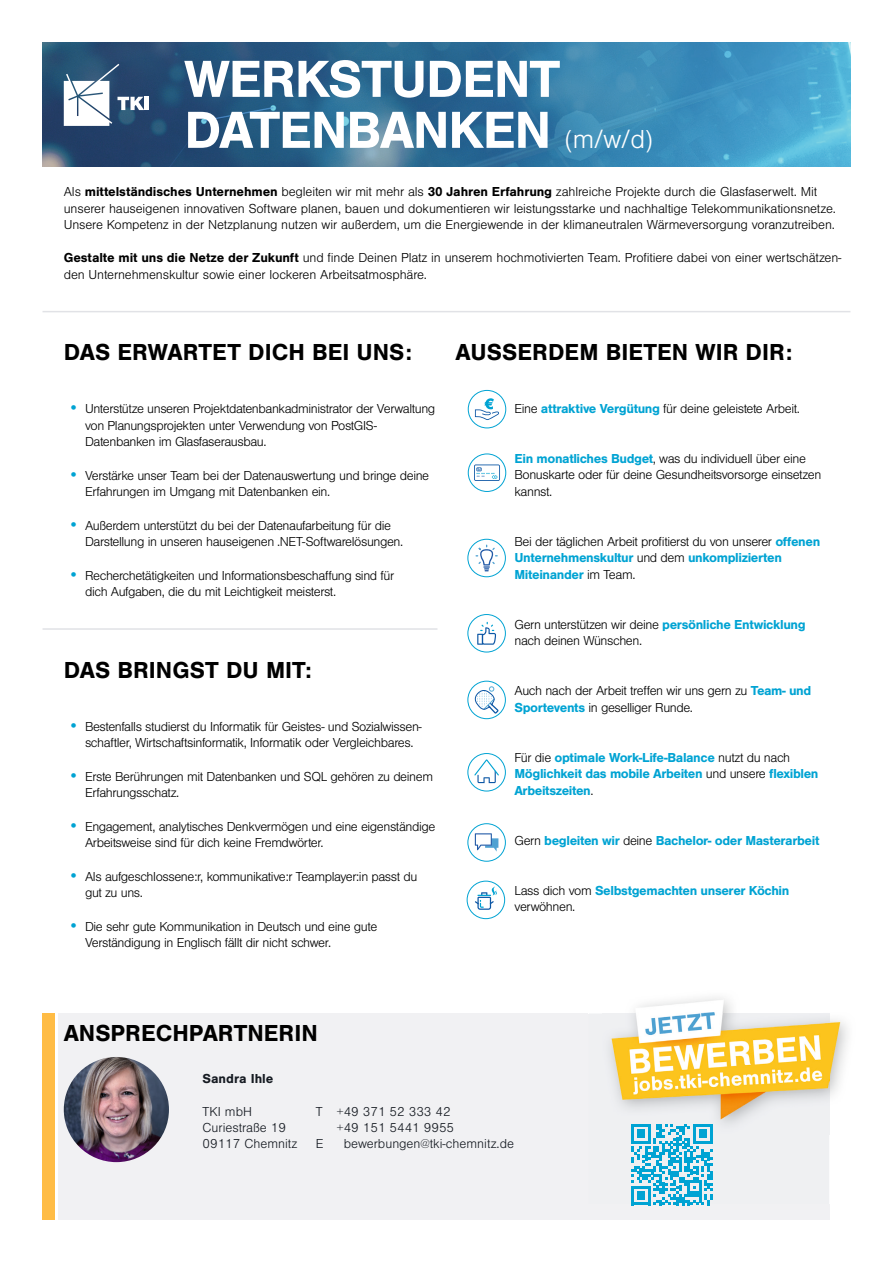
<style>
.page{position:relative;width:893px;height:1263px;background:#fff}
.page>*{position:absolute;margin:0;border:0;box-sizing:border-box;transform-origin:0 0}
.t1{font:700 54px/51px "Nimbus San";letter-spacing:-.025em;color:#fff}
.t2{font:700 24px "Nimbus San";color:#000}
.t3{font:300 13.5px/16.5px "Nimbus San";letter-spacing:-.03em;color:#000}
.t4{font:300 13.5px/16.5px "Nimbus San";letter-spacing:-.01em;color:#000}
.t5{font:700 13.5px/16.5px "Nimbus San";letter-spacing:-.03em;color:#00a3d3}
.t6{font:300 13.5px/16.2px "Nimbus San";color:#161b22}
.t7{font:700 13.5px "Nimbus San";color:#161b22}
.s1{font-weight:300;font-size:27px}
.s2{font-weight:700}
.s3{font-size:16.5px;color:#00a3d3}
.s4{font-weight:700;color:#00a3d3}
.s5{font-weight:300;color:#000}
</style>
<div class="page">
<div style="left:58px;top:1013px;width:771px;height:207px;background:#f1f1f3"></div>
<img style="left:640px;top:997px;width:208px;height:137px">
<img style="left:609px;top:1013px;width:220px;height:121px">
<div style="left:43px;top:1013px;width:12px;height:207px;background:#ffbc45"></div>
<img style="left:43px;top:43px;width:807px;height:123px">
<svg style="left:64px;top:64px;width:80px;height:62px"></svg>
<hr style="left:145px;top:97px;width:4px;height:13px;background:#fff">
<hr style="left:43px;top:311px;width:807px;height:1px;background:#e1e2e6">
<hr style="left:43px;top:628px;width:394px;height:2px;background:#e1e2e6">
<div style="left:467px;top:614px;width:39px;height:38px;border:1px solid #00a3d3;border-radius:50%"></div>
<svg style="left:468px;top:539px;width:37px;height:38px"></svg>
<div style="left:467px;top:539px;width:39px;height:38px;border:1px solid #00a3d3;border-radius:50%"></div>
<svg style="left:475px;top:545px;width:23px;height:26px"></svg>
<svg style="left:468px;top:681px;width:37px;height:38px"></svg>
<div style="left:467px;top:681px;width:39px;height:38px;border:1px solid #00a3d3;border-radius:50%"></div>
<svg style="left:474px;top:686px;width:24px;height:27px"></svg>
<svg style="left:468px;top:753px;width:37px;height:38px"></svg>
<div style="left:467px;top:753px;width:39px;height:38px;border:1px solid #00a3d3;border-radius:50%"></div>
<svg style="left:474px;top:759px;width:25px;height:24px"></svg>
<img style="left:64px;top:1057px;width:105px;height:105px;border-radius:53px">
<div style="left:468px;top:390px;width:38px;height:38px;border:1px solid #00a3d3;border-radius:50%"></div>
<svg style="left:475px;top:398px;width:24px;height:22px"></svg>
<svg style="left:477px;top:622px;width:19px;height:23px"></svg>
<div style="left:467px;top:823px;width:39px;height:38px;border:1px solid #00a3d3;border-radius:50%"></div>
<svg style="left:475px;top:833px;width:23px;height:19px"></svg>
<div style="left:467px;top:881px;width:38px;height:38px;border:1px solid #00a3d3;border-radius:50%"></div>
<svg style="left:475px;top:886px;width:23px;height:24px"></svg>
<svg style="left:631px;top:1124px;width:82px;height:81px"></svg>
<div style="left:468px;top:454px;width:38px;height:38px;border:1px solid #00a3d3;border-radius:50%"></div>
<svg style="left:474px;top:464px;width:26px;height:17px"></svg>
<h1 class="t1" style="left:184px;top:54px;width:470px">WERKSTUDENT<br>DATENBANKEN <span class="s1">(m/w/d)</span></h1>
<p class="t4" style="left:64px;top:184px;width:774px">Als <span class="s2">mittelständisches Unternehmen</span> begleiten wir mit mehr als <span class="s2">30 Jahren Erfahrung</span> zahlreiche Projekte durch die Glasfaserwelt. Mit unserer hauseigenen innovativen Software planen, bauen und dokumentieren wir leistungsstarke und nachhaltige Telekommunikationsnetze.<br>Unsere Kompetenz in der Netzplanung nutzen wir außerdem, um die Energiewende in der klimaneutralen Wärmeversorgung voranzutreiben.</p>
<p class="t4" style="left:64px;top:250px;width:779px"><span class="s2">Gestalte mit uns die Netze der Zukunft</span> und finde Deinen Platz in unserem hochmotivierten Team. Profitiere dabei von einer wertschätzen&shy;den Unternehmenskultur sowie einer lockeren Arbeitsatmosphäre.</p>
<h2 class="t2" style="left:64px;top:339px;width:350px">DAS ERWARTET DICH BEI UNS:</h2>
<p class="t3" style="left:85px;top:401px;width:352px;text-indent:-17px"><span class="s3">•</span> Unterstütze unseren Projektdatenbankadministrator der Verwaltung von Planungsprojekten unter Verwendung von PostGIS-<br>Datenbanken im Glasfaserausbau.</p>
<p class="t3" style="left:85px;top:467px;width:346px;text-indent:-17px"><span class="s3">•</span> Verstärke unser Team bei der Datenauswertung und bringe deine<br>Erfahrungen im Umgang mit Datenbanken ein.</p>
<p class="t3" style="left:85px;top:517px;width:320px;text-indent:-17px"><span class="s3">•</span> Außerdem unterstützt du bei der Datenaufarbeitung für die<br>Darstellung in unseren hauseigenen .NET-Softwarelösungen.</p>
<p class="t3" style="left:85px;top:567px;width:311px;text-indent:-17px"><span class="s3">•</span> Recherchetätigkeiten und Informationsbeschaffung sind für dich Aufgaben, die du mit Leichtigkeit meisterst.</p>
<h2 class="t2" style="left:64px;top:656px;width:250px">DAS BRINGST DU MIT:</h2>
<p class="t3" style="left:85px;top:718px;width:338px;text-indent:-17px"><span class="s3">•</span> Bestenfalls studierst du Informatik für Geistes- und Sozialwissen&shy;schaftler, Wirtschaftsinformatik, Informatik oder Vergleichbares.</p>
<p class="t3" style="left:85px;top:768px;width:349px;text-indent:-17px"><span class="s3">•</span> Erste Berührungen mit Datenbanken und SQL gehören zu deinem<br>Erfahrungsschatz.</p>
<p class="t3" style="left:85px;top:818px;width:352px;text-indent:-17px"><span class="s3">•</span> Engagement, analytisches Denkvermögen und eine eigenständige<br>Arbeitsweise sind für dich keine Fremdwörter.</p>
<p class="t3" style="left:85px;top:868px;width:334px;text-indent:-17px"><span class="s3">•</span> Als aufgeschlossene:r, kommunikative:r Teamplayer:in passt du gut zu uns.</p>
<p class="t3" style="left:85px;top:918px;width:294px;text-indent:-17px"><span class="s3">•</span> Die sehr gute Kommunikation in Deutsch und eine gute<br>Verständigung in Englisch fällt dir nicht schwer.</p>
<h2 class="t2" style="left:455px;top:339px;width:338px">AUSSERDEM BIETEN WIR DIR:</h2>
<p class="t3" style="left:514px;top:400px;width:287px">Eine <span class="s4">attraktive Vergütung</span> für deine geleistete Arbeit.</p>
<p class="t3" style="left:514px;top:451px;width:308px"><span class="s4">Ein monatliches Budget</span>, was du individuell über eine<br>Bonuskarte oder für deine Gesundheitsvorsorge einsetzen kannst.</p>
<p class="t3" style="left:514px;top:534px;width:307px">Bei der täglichen Arbeit profitierst du von unserer <span class="s4">offenen<br>Unternehmenskultur</span> und dem <span class="s4">unkomplizierten<br>Miteinander</span> im Team.</p>
<p class="t3" style="left:514px;top:616px;width:293px">Gern unterstützen wir deine <span class="s4">persönliche Entwicklung </span>nach deinen Wünschen.</p>
<p class="t3" style="left:514px;top:683px;width:298px">Auch nach der Arbeit treffen wir uns gern zu <span class="s4">Team- und<br>Sportevents</span> in geselliger Runde.</p>
<p class="t5" style="left:514px;top:749px;width:306px"><span class="s5">Für die</span> optimale Work-Life-Balance <span class="s5">nutzt du nach<br></span>Möglichkeit das mobile Arbeiten <span class="s5">und unsere</span> flexiblen<br>Arbeitszeiten<span class="s5">.</span></p>
<p class="t5" style="left:514px;top:832px;width:306px"><span class="s5">Gern</span> begleiten wir <span class="s5">deine</span> Bachelor- oder Masterarbeit</p>
<p class="t5" style="left:514px;top:882px;width:276px"><span class="s5">Lass dich vom</span> Selbstgemachten unserer Köchin <span class="s5">verwöhnen.</span></p>
<h2 class="t2" style="left:64px;top:1019px;width:256px">ANSPRECHPARTNERIN</h2>
<p class="t7" style="left:203px;top:1071px;width:72px">Sandra Ihle</p>
<p class="t6" style="left:203px;top:1104px;width:96px">TKI mbH<br>Curiestraße 19<br>09117 Chemnitz</p>
<p class="t6" style="left:316px;top:1104px;width:136px">T +49 371 52 333 42</p>
<p class="t6" style="left:337px;top:1120px;width:119px">+49 151 5441 9955</p>
<p class="t6" style="left:316px;top:1136px;width:9px">E</p>
<p class="t6" style="left:344px;top:1136px;width:172px">bewerbungen@tki-chemnitz.de</p>
</div>
